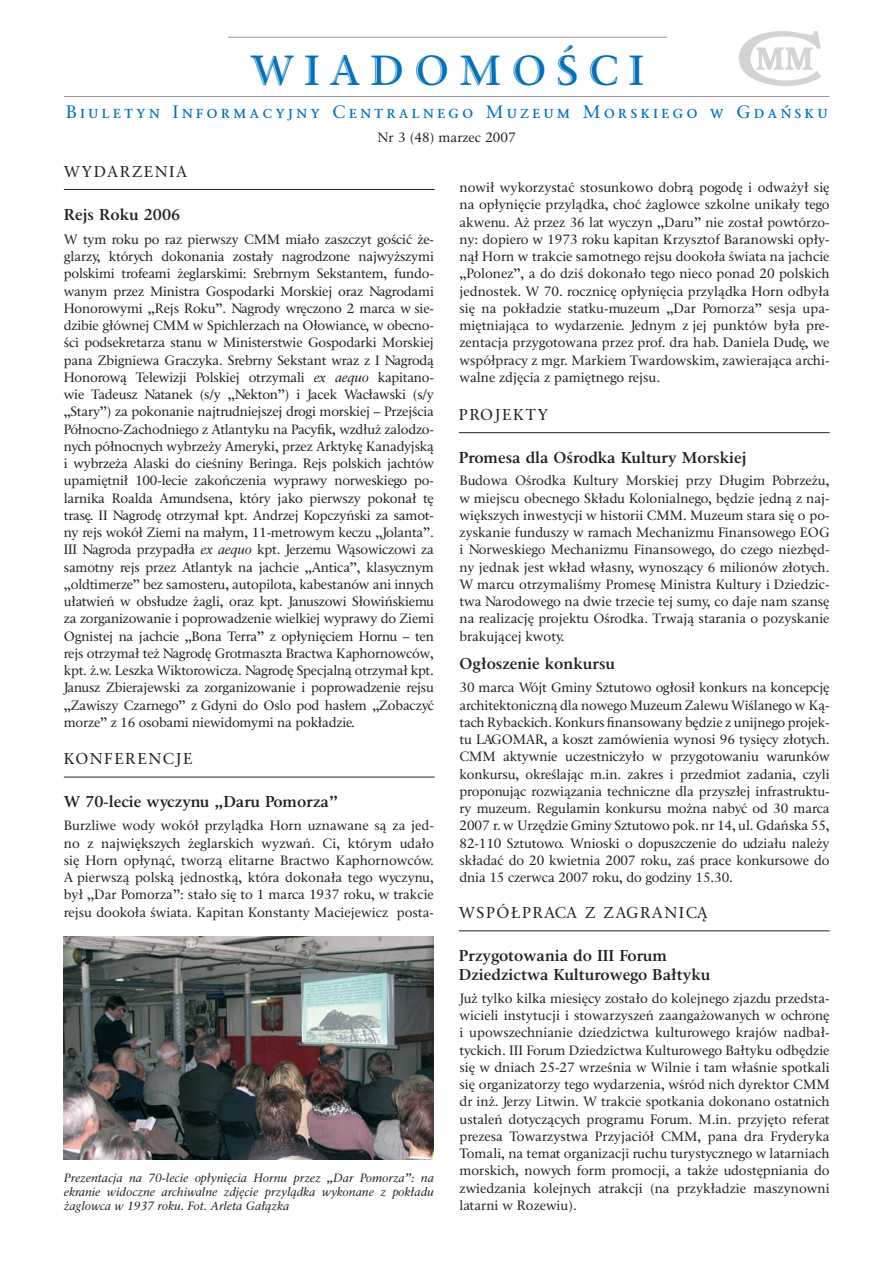
<style>
.page{position:relative;width:893px;height:1263px;background:#fff}
.page>*{position:absolute;margin:0;border:0;box-sizing:border-box;transform-origin:0 0}
.t1{font:42px "Classic EFN Handtooled";letter-spacing:.25em;color:#0071bc}
.t2{font:18px "Classic EFN";letter-spacing:.2em;color:#0071bc}
.t3{font:700 15.75px/18.9px "Classic EFN";color:#231f20}
.t4{font:15.75px "Classic EFN";letter-spacing:.21em;color:#231f20}
.t5{font:15.75px "Classic EFN";letter-spacing:.1em;color:#231f20}
.t6{font:13.5px/17.2px "Classic EFN";color:#231f20;text-align:justify}
.t7{font:italic 12px/14.2px "Classic EFN";color:#231f20;text-align:justify}
.s1{font-style:italic}
</style>
<div class="page">
<hr style="left:228px;top:37px;width:439px;height:1px;background:#939598">
<hr style="left:64px;top:96px;width:765px;height:1px;background:#939598">
<svg style="left:738px;top:31px;width:83px;height:55px"></svg>
<hr style="left:64px;top:189px;width:370px;height:1px;background:#231f20">
<hr style="left:459px;top:930px;width:370px;height:1px;background:#231f20">
<hr style="left:459px;top:432px;width:370px;height:1px;background:#231f20">
<hr style="left:64px;top:777px;width:370px;height:1px;background:#231f20">
<img style="left:64px;top:937px;width:370px;height:222px">
<h1 class="t1" style="left:250px;top:55px;width:394px">WIADOMOŚCI</h1>
<h2 class="t2" style="left:66px;top:104px;width:763px">BIULETYN INFORMACYJNY CENTRALNEGO MUZEUM MORSKIEGO W GDAŃSKU</h2>
<p class="t6" style="left:377px;top:130px;width:140px">Nr 3 (48) marzec 2007</p>
<p class="t4" style="left:64px;top:165px;width:125px">WYDARZENIA</p>
<p class="t3" style="left:64px;top:206px;width:118px">Rejs Roku 2006</p>
<p class="t6" style="left:64px;top:232px;width:371px">W tym roku po raz pierwszy CMM miało zaszczyt gościć że&shy;glarzy, których dokonania zostały nagrodzone najwyższymi polskimi trofeami żeglarskimi: Srebrnym Sekstantem, fundo&shy;wanym przez Ministra Gospodarki Morskiej oraz Nagrodami Honorowymi „Rejs Roku”. Nagrody wręczono 2 marca w sie&shy;dzibie głównej CMM w Spichlerzach na Ołowiance, w obecno&shy;ści podsekretarza stanu w Ministerstwie Gospodarki Morskiej pana Zbigniewa Graczyka. Srebrny Sekstant wraz z I Nagrodą Honorową Telewizji Polskiej otrzymali <span class="s1">ex aequo</span> kapitano&shy;wie Tadeusz Natanek (s/y „Nekton”) i Jacek Wacławski (s/y „Stary”) za pokonanie najtrudniejszej drogi morskiej – Przejścia Północno-Zachodniego z Atlantyku na Pacyfik, wzdłuż zalodzo&shy;nych północnych wybrzeży Ameryki, przez Arktykę Kanadyjską i wybrzeża Alaski do cieśniny Beringa. Rejs polskich jachtów upamiętnił 100-lecie zakończenia wyprawy norweskiego po&shy;larnika Roalda Amundsena, który jako pierwszy pokonał tę trasę. II Nagrodę otrzymał kpt. Andrzej Kopczyński za samot&shy;ny rejs wokół Ziemi na małym, 11-metrowym keczu „Jolanta”.<br>III Nagroda przypadła <span class="s1">ex aequo</span> kpt. Jerzemu Wąsowiczowi za samotny rejs przez Atlantyk na jachcie „Antica”, klasycznym „oldtimerze” bez samosteru, autopilota, kabestanów ani innych ułatwień w obsłudze żagli, oraz kpt. Januszowi Słowińskiemu za zorganizowanie i poprowadzenie wielkiej wyprawy do Ziemi Ognistej na jachcie „Bona Terra” z opłynięciem Hornu – ten rejs otrzymał też Nagrodę Grotmaszta Bractwa Kaphornowców, kpt. ż.w. Leszka Wiktorowicza. Nagrodę Specjalną otrzymał kpt.<br>Janusz Zbierajewski za zorganizowanie i poprowadzenie rejsu „Zawiszy Czarnego” z Gdyni do Oslo pod hasłem „Zobaczyć morze” z 16 osobami niewidomymi na pokładzie.</p>
<p class="t4" style="left:64px;top:753px;width:130px">KONFERENCJE</p>
<p class="t3" style="left:64px;top:794px;width:275px">W 70-lecie wyczynu „Daru Pomorza”</p>
<p class="t6" style="left:64px;top:818px;width:371px">Burzliwe wody wokół przylądka Horn uznawane są za jed&shy;no z największych żeglarskich wyzwań. Ci, którym udało się Horn opłynąć, tworzą elitarne Bractwo Kaphornowców.<br>A pierwszą polską jednostką, która dokonała tego wyczynu, był „Dar Pomorza”: stało się to 1 marca 1937 roku, w trakcie rejsu dookoła świata. Kapitan Konstanty Maciejewicz posta-</p>
<p class="t7" style="left:64px;top:1172px;width:371px">Prezentacja na 70-lecie opłynięcia Hornu przez „Dar Pomorza”: na ekranie widoczne archiwalne zdjęcie przylądka wykonane z pokładu żaglowca w 1937 roku. Fot. Arleta Gałązka</p>
<p class="t6" style="left:459px;top:180px;width:371px">nowił wykorzystać stosunkowo dobrą pogodę i odważył się na opłynięcie przylądka, choć żaglowce szkolne unikały tego akwenu. Aż przez 36 lat wyczyn „Daru” nie został powtórzo&shy;ny: dopiero w 1973 roku kapitan Krzysztof Baranowski opły&shy;nął Horn w trakcie samotnego rejsu dookoła świata na jachcie „Polonez”, a do dziś dokonało tego nieco ponad 20 polskich jednostek. W 70. rocznicę opłynięcia przylądka Horn odbyła się na pokładzie statku-muzeum „Dar Pomorza” sesja upa&shy;miętniająca to wydarzenie. Jednym z jej punktów była pre&shy;zentacja przygotowana przez prof. dra hab. Daniela Dudę, we współpracy z mgr. Markiem Twardowskim, zawierająca archi&shy;walne zdjęcia z pamiętnego rejsu.</p>
<p class="t4" style="left:459px;top:408px;width:91px">PROJEKTY</p>
<p class="t3" style="left:459px;top:450px;width:289px">Promesa dla Ośrodka Kultury Morskiej</p>
<p class="t6" style="left:459px;top:473px;width:371px">Budowa Ośrodka Kultury Morskiej przy Długim Pobrzeżu, w miejscu obecnego Składu Kolonialnego, będzie jedną z naj&shy;większych inwestycji w historii CMM. Muzeum stara się o po&shy;zyskanie funduszy w ramach Mechanizmu Finansowego EOG i Norweskiego Mechanizmu Finansowego, do czego niezbęd&shy;ny jednak jest wkład własny, wynoszący 6 milionów złotych.<br>W marcu otrzymaliśmy Promesę Ministra Kultury i Dziedzic&shy;twa Narodowego na dwie trzecie tej sumy, co daje nam szansę na realizację projektu Ośrodka. Trwają starania o pozyskanie brakującej kwoty.</p>
<p class="t6" style="left:459px;top:680px;width:371px">30 marca Wójt Gminy Sztutowo ogłosił konkurs na koncepcję architektoniczną dla nowego Muzeum Zalewu Wiślanego w Ką&shy;tach Rybackich. Konkurs finansowany będzie z unijnego projek&shy;tu LAGOMAR, a koszt zamówienia wynosi 96 tysięcy złotych.<br>CMM aktywnie uczestniczyło w przygotowaniu warunków konkursu, określając m.in. zakres i przedmiot zadania, czyli proponując rozwiązania techniczne dla przyszłej infrastruktu&shy;ry muzeum. Regulamin konkursu można nabyć od 30 marca 2007 r. w Urzędzie Gminy Sztutowo pok. nr 14, ul. Gdańska 55, 82-110 Sztutowo. Wnioski o dopuszczenie do udziału należy składać do 20 kwietnia 2007 roku, zaś prace konkursowe do dnia 15 czerwca 2007 roku, do godziny 15.30.</p>
<p class="t3" style="left:459px;top:656px;width:157px">Ogłoszenie konkursu</p>
<p class="t5" style="left:459px;top:906px;width:251px">WSPÓŁPRACA Z ZAGRANICĄ</p>
<p class="t3" style="left:459px;top:948px;width:253px">Przygotowania do III Forum<br>Dziedzictwa Kulturowego Bałtyku</p>
<p class="t6" style="left:459px;top:991px;width:371px">Już tylko kilka miesięcy zostało do kolejnego zjazdu przedsta&shy;wicieli instytucji i stowarzyszeń zaangażowanych w ochronę i upowszechnianie dziedzictwa kulturowego krajów nadbał&shy;tyckich. III Forum Dziedzictwa Kulturowego Bałtyku odbędzie się w dniach 25-27 września w Wilnie i tam właśnie spotkali się organizatorzy tego wydarzenia, wśród nich dyrektor CMM dr inż. Jerzy Litwin. W trakcie spotkania dokonano ostatnich ustaleń dotyczących programu Forum. M.in. przyjęto referat prezesa Towarzystwa Przyjaciół CMM, pana dra Fryderyka Tomali, na temat organizacji ruchu turystycznego w latarniach morskich, nowych form promocji, a także udostępniania do zwiedzania kolejnych atrakcji (na przykładzie maszynowni latarni w Rozewiu).</p>
</div>
